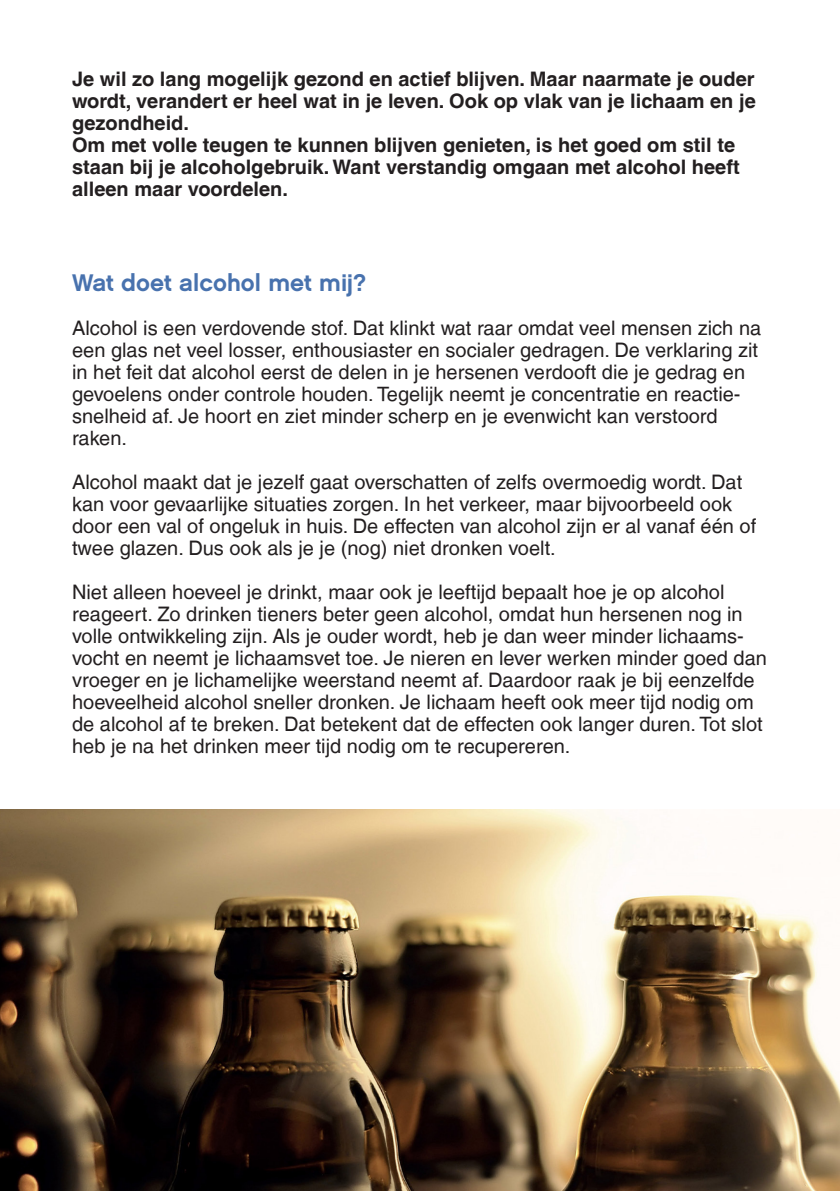
<style>
.page{position:relative;width:840px;height:1191px;background:#fff}
.page>*{position:absolute;margin:0;border:0;box-sizing:border-box;transform-origin:0 0}
.zwart_tussentitels{font:24px "Chalet New York Nineteen Sixty";color:#4872ae}
.basistekst_wit{font:20px/22px "Helvetica LT";color:#231f20}
.t1{font:700 20px/22px "Helvetica LT";color:#231f20;text-align:justify}
</style>
<div class="page">
<img style="left:0;top:809px;width:839px;height:382px">
<p class="t1" style="left:72px;top:68px;width:684px">Je wil zo lang mogelijk gezond en actief blijven. Maar naarmate je ouder wordt, verandert er heel wat in je leven. Ook op vlak van je lichaam en je gezondheid.</p>
<p class="t1" style="left:72px;top:134px;width:668px;text-align:left">Om met volle teugen te kunnen blijven genieten, is het goed om stil te staan bij je alcoholgebruik. Want verstandig omgaan met alcohol heeft alleen maar voordelen.</p>
<p class="zwart_tussentitels" style="left:72px;top:268px;width:295px">Wat doet alcohol met mij?</p>
<p class="basistekst_wit" style="left:72px;top:317px;width:690px">Alcohol is een verdovende stof. Dat klinkt wat raar omdat veel mensen zich na een glas net veel losser, enthousiaster en socialer gedragen. De verklaring zit in het feit dat alcohol eerst de delen in je hersenen verdooft die je gedrag en gevoelens onder controle houden. Tegelijk neemt je concentratie en reactie&shy;snelheid af. Je hoort en ziet minder scherp en je evenwicht kan verstoord raken.</p>
<p class="basistekst_wit" style="left:72px;top:471px;width:685px">Alcohol maakt dat je jezelf gaat overschatten of zelfs overmoedig wordt. Dat kan voor gevaarlijke situaties zorgen. In het verkeer, maar bijvoorbeeld ook door een val of ongeluk in huis. De effecten van alcohol zijn er al vanaf één of twee glazen. Dus ook als je je (nog) niet dronken voelt.</p>
<p class="basistekst_wit" style="left:72px;top:581px;width:696px">Niet alleen hoeveel je drinkt, maar ook je leeftijd bepaalt hoe je op alcohol reageert. Zo drinken tieners beter geen alcohol, omdat hun hersenen nog in volle ontwikkeling zijn. Als je ouder wordt, heb je dan weer minder lichaams&shy;vocht en neemt je lichaamsvet toe. Je nieren en lever werken minder goed dan vroeger en je lichamelijke weerstand neemt af. Daardoor raak je bij eenzelfde hoeveelheid alcohol sneller dronken. Je lichaam heeft ook meer tijd nodig om de alcohol af te breken. Dat betekent dat de effecten ook langer duren. Tot slot heb je na het drinken meer tijd nodig om te recupereren.</p>
</div>
